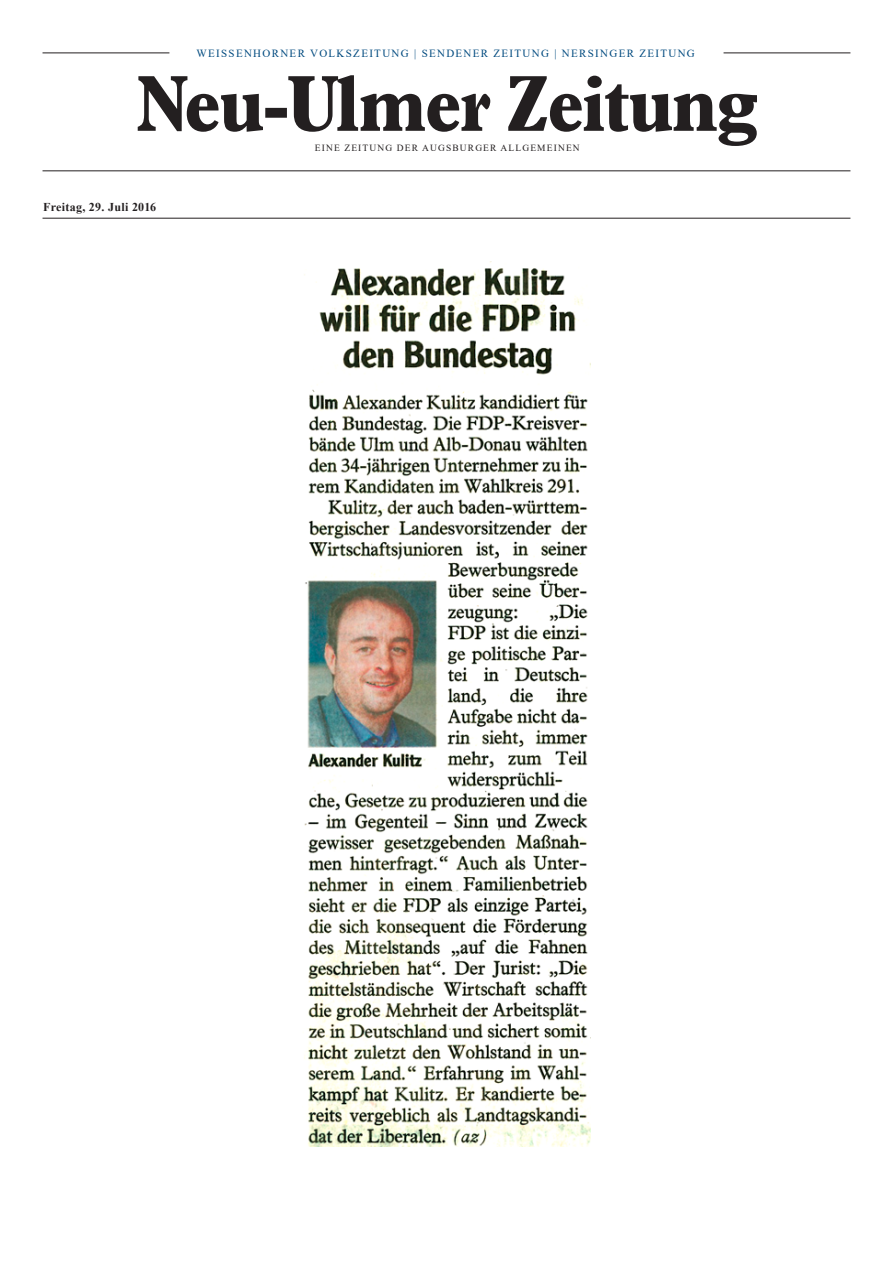
<style>
.page{position:relative;width:893px;height:1263px;background:#fff}
.page>*{position:absolute;margin:0;border:0;box-sizing:border-box;transform-origin:0 0}
.t1{font:700 12px "Times New Roman";letter-spacing:.025em;color:#231f20}
.t2{font:10.95px "Times New Roman";letter-spacing:.12em;color:#004a7f}
.t3{font:9.45px "Times New Roman";letter-spacing:.12em;color:#231f20}
</style>
<div class="page">
<svg style="left:138px;top:75px;width:619px;height:71px"></svg>
<hr style="left:43px;top:52px;width:126px;height:1px;background:#231f20">
<hr style="left:43px;top:170px;width:807px;height:1px;background:#231f20">
<hr style="left:723px;top:52px;width:127px;height:1px;background:#231f20">
<hr style="left:43px;top:218px;width:807px;height:1px;background:#231f20">
<img style="left:304px;top:261px;width:286px;height:885px">
<p class="t1" style="left:43px;top:199px;width:115px">Freitag, 29. Juli 2016</p>
<p class="t2" style="left:197px;top:45px;width:500px">WEISSENHORNER VOLKSZEITUNG | SENDENER ZEITUNG | NERSINGER ZEITUNG</p>
<p class="t3" style="left:315px;top:141px;width:266px">EINE ZEITUNG DER AUGSBURGER ALLGEMEINEN</p>
</div>
